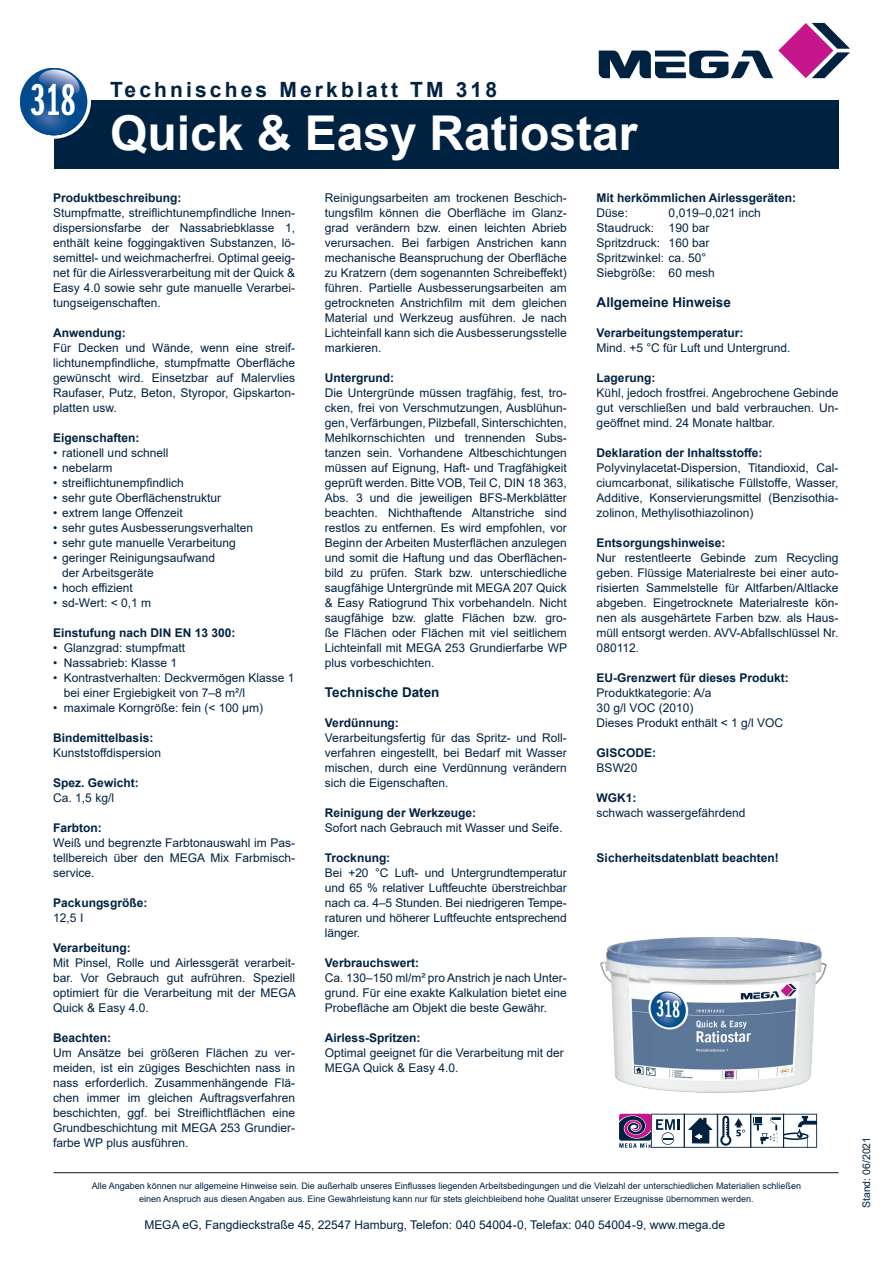
<style>
.page{position:relative;width:893px;height:1263px;background:#fff}
.page>*{position:absolute;margin:0;border:0;box-sizing:border-box;transform-origin:0 0}
.t1{font:700 48px "Arial";color:#fff}
.t2{font:46.2px "ITC Franklin Gothic Std Dm X Cp";color:#fff}
.t3{font:700 21px "Arial";letter-spacing:.15em;color:#002241}
.t4{font:700 13.5px "Arial";color:#002241}
.t5{font:12px/15px "Arial";color:#002241;text-align:justify}
.t6{font:700 12px "Arial";color:#002241}
.t7{font:10.5px "Arial";color:#002241}
.t8{font:9px/13.5px "Arial";color:#002241;text-align:center}
</style>
<div class="page">
<div style="left:54px;top:101px;width:784px;height:68px;background:#002241"></div>
<div style="left:16px;top:64px;width:75px;height:75px;background:#fff;border-radius:50%"></div>
<svg style="left:20px;top:68px;width:67px;height:67px"></svg>
<svg style="left:599px;top:23px;width:251px;height:55px"></svg>
<hr style="left:54px;top:1172px;width:784px;height:1px;background:#231f20">
<svg style="left:619px;top:1114px;width:198px;height:34px"></svg>
<img style="left:600px;top:937px;width:227px;height:156px">
<h2 class="t2" style="left:31px;top:75px;width:46px">318</h2>
<h3 class="t3" style="left:110px;top:74px;width:388px">Technisches Merkblatt TM 318</h3>
<h1 class="t1" style="left:110px;top:99px;width:529px">Quick &amp; Easy Ratiostar</h1>
<p class="t6" style="left:53px;top:189px;width:130px">Produktbeschreibung:</p>
<p class="t5" style="left:53px;top:205px;width:243px">Stumpfmatte, streiflichtunempfindliche Innen&shy;dispersionsfarbe der Nassabriebklasse 1, enthält keine foggingaktiven Substanzen, lö&shy;semittel- und weichmacherfrei. Optimal geeig&shy;net für die Airlessverarbeitung mit der Quick &amp; Easy 4.0 sowie sehr gute manuelle Verarbei&shy;tungseigenschaften.</p>
<p class="t6" style="left:53px;top:324px;width:74px">Anwendung:</p>
<p class="t5" style="left:53px;top:340px;width:243px">Für Decken und Wände, wenn eine streif&shy;lichtunempfindliche, stumpfmatte Oberfläche gewünscht wird. Einsetzbar auf Malervlies Raufaser, Putz, Beton, Styropor, Gipskarton&shy;platten usw.</p>
<p class="t6" style="left:53px;top:429px;width:88px">Eigenschaften:</p>
<p class="t5" style="left:53px;top:445px;width:117px">• rationell und schnell</p>
<p class="t5" style="left:53px;top:460px;width:61px">• nebelarm</p>
<p class="t5" style="left:53px;top:475px;width:132px">• streiflichtunempfindlich</p>
<p class="t5" style="left:53px;top:490px;width:169px">• sehr gute Oberflächenstruktur</p>
<p class="t5" style="left:53px;top:505px;width:131px">• extrem lange Offenzeit</p>
<p class="t5" style="left:53px;top:520px;width:201px">• sehr gutes Ausbesserungsverhalten</p>
<p class="t5" style="left:53px;top:535px;width:184px">• sehr gute manuelle Verarbeitung</p>
<p class="t5" style="left:62px;top:550px;width:154px;text-indent:-9px">• geringer Reinigungsaufwand der Arbeitsgeräte</p>
<p class="t5" style="left:53px;top:580px;width:81px">• hoch effizient</p>
<p class="t5" style="left:53px;top:595px;width:99px">• sd-Wert: &lt; 0,1 m</p>
<p class="t6" style="left:53px;top:624px;width:184px">Einstufung nach DIN EN 13 300:</p>
<p class="t5" style="left:53px;top:640px;width:133px">• Glanzgrad: stumpfmatt</p>
<p class="t5" style="left:53px;top:655px;width:125px">• Nassabrieb: Klasse 1</p>
<p class="t5" style="left:64px;top:670px;width:232px;text-indent:-10px">• Kontrastverhalten: Deckvermögen Klasse 1 bei einer Ergiebigkeit von 7–8 m²/l</p>
<p class="t5" style="left:53px;top:700px;width:211px">• maximale Korngröße: fein (&lt; 100 µm)</p>
<p class="t6" style="left:53px;top:729px;width:102px">Bindemittelbasis:</p>
<p class="t5" style="left:53px;top:745px;width:109px">Kunststoffdispersion</p>
<p class="t6" style="left:53px;top:774px;width:87px">Spez. Gewicht:</p>
<p class="t5" style="left:53px;top:790px;width:62px">Ca. 1,5 kg/l</p>
<p class="t6" style="left:53px;top:819px;width:50px">Farbton:</p>
<p class="t5" style="left:53px;top:835px;width:243px">Weiß und begrenzte Farbtonauswahl im Pas&shy;tellbereich über den MEGA Mix Farbmisch&shy;service.</p>
<p class="t6" style="left:53px;top:894px;width:96px">Packungsgröße:</p>
<p class="t5" style="left:53px;top:910px;width:32px">12,5 I</p>
<p class="t6" style="left:53px;top:939px;width:79px">Verarbeitung:</p>
<p class="t5" style="left:53px;top:955px;width:244px">Mit Pinsel, Rolle und Airlessgerät verarbeit&shy;bar. Vor Gebrauch gut aufrühren. Speziell optimiert für die Verarbeitung mit der MEGA Quick &amp; Easy 4.0.</p>
<p class="t6" style="left:53px;top:1029px;width:60px">Beachten:</p>
<p class="t5" style="left:53px;top:1045px;width:243px">Um Ansätze bei größeren Flächen zu ver&shy;meiden, ist ein zügiges Beschichten nass in nass erforderlich. Zusammenhängende Flä&shy;chen immer im gleichen Auftragsverfahren beschichten, ggf. bei Streiflichtflächen eine Grundbeschichtung mit MEGA 253 Grundier&shy;farbe WP plus ausführen.</p>
<p class="t5" style="left:325px;top:190px;width:243px">Reinigungsarbeiten am trockenen Beschich&shy;tungsfilm können die Oberfläche im Glanz&shy;grad verändern bzw. einen leichten Abrieb verursachen. Bei farbigen Anstrichen kann mechanische Beanspruchung der Oberfläche zu Kratzern (dem sogenannten Schreibeffekt) führen. Partielle Ausbesserungsarbeiten am getrockneten Anstrichfilm mit dem gleichen Material und Werkzeug ausführen. Je nach Lichteinfall kann sich die Ausbesserungsstelle markieren.</p>
<p class="t6" style="left:325px;top:369px;width:71px">Untergrund:</p>
<p class="t5" style="left:325px;top:385px;width:244px">Die Untergründe müssen tragfähig, fest, tro&shy;cken, frei von Verschmutzungen, Ausblühun&shy;gen, Verfärbungen, Pilzbefall, Sinterschichten, Mehlkornschichten und trennenden Subs&shy;tanzen sein. Vorhandene Altbeschichtungen müssen auf Eignung, Haft- und Tragfähigkeit geprüft werden. Bitte VOB, Teil C, DIN 18 363, Abs. 3 und die jeweiligen BFS-Merkblätter beachten. Nichthaftende Altanstriche sind restlos zu entfernen. Es wird empfohlen, vor Beginn der Arbeiten Musterflächen anzulegen und somit die Haftung und das Oberflächen&shy;bild zu prüfen. Stark bzw. unterschiedliche saugfähige Untergründe mit MEGA 207 Quick &amp; Easy Ratiogrund Thix vorbehandeln. Nicht saugfähige bzw. glatte Flächen bzw. gro&shy;ße Flächen oder Flächen mit viel seitlichem Lichteinfall mit MEGA 253 Grundierfarbe WP plus vorbeschichten.</p>
<p class="t4" style="left:325px;top:683px;width:116px">Technische Daten</p>
<p class="t6" style="left:325px;top:714px;width:76px">Verdünnung:</p>
<p class="t5" style="left:325px;top:730px;width:243px">Verarbeitungsfertig für das Spritz- und Roll&shy;verfahren eingestellt, bei Bedarf mit Wasser mischen, durch eine Verdünnung verändern sich die Eigenschaften.</p>
<p class="t6" style="left:325px;top:804px;width:153px">Reinigung der Werkzeuge:</p>
<p class="t5" style="left:325px;top:820px;width:239px">Sofort nach Gebrauch mit Wasser und Seife.</p>
<p class="t6" style="left:325px;top:849px;width:67px">Trocknung:</p>
<p class="t5" style="left:325px;top:865px;width:243px">Bei +20 °C Luft- und Untergrundtemperatur und 65 % relativer Luftfeuchte überstreichbar nach ca. 4–5 Stunden. Bei niedrigeren Tempe&shy;raturen und höherer Luftfeuchte entsprechend länger.</p>
<p class="t6" style="left:325px;top:954px;width:96px">Verbrauchswert:</p>
<p class="t5" style="left:325px;top:970px;width:243px">Ca. 130–150 ml/m² pro Anstrich je nach Unter&shy;grund. Für eine exakte Kalkulation bietet eine Probefläche am Objekt die beste Gewähr.</p>
<p class="t6" style="left:325px;top:1029px;width:97px">Airless-Spritzen:</p>
<p class="t5" style="left:325px;top:1045px;width:240px">Optimal geeignet für die Verarbeitung mit der<br>MEGA Quick &amp; Easy 4.0.</p>
<p class="t6" style="left:597px;top:189px;width:201px">Mit herkömmlichen Airlessgeräten:</p>
<p class="t5" style="left:597px;top:205px;width:33px">Düse:</p>
<p class="t5" style="left:597px;top:205px;width:166px;text-align:left;text-indent:72px">0,019–0,021 inch<br>Staudruck: 190 bar<br>Spritzdruck: 160 bar<br>Spritzwinkel: ca. 50°<br>Siebgröße: 60 mesh</p>
<p class="t4" style="left:597px;top:293px;width:136px">Allgemeine Hinweise</p>
<p class="t6" style="left:597px;top:324px;width:148px">Verarbeitungstemperatur:</p>
<p class="t5" style="left:597px;top:340px;width:195px">Mind. +5 °C für Luft und Untergrund.</p>
<p class="t6" style="left:597px;top:369px;width:60px">Lagerung:</p>
<p class="t5" style="left:597px;top:385px;width:243px">Kühl, jedoch frostfrei. Angebrochene Gebinde gut verschließen und bald verbrauchen. Un&shy;geöffnet mind. 24 Monate haltbar.</p>
<p class="t6" style="left:597px;top:444px;width:167px">Deklaration der Inhaltsstoffe:</p>
<p class="t5" style="left:597px;top:460px;width:243px">Polyvinylacetat-Dispersion, Titandioxid, Cal&shy;ciumcarbonat, silikatische Füllstoffe, Wasser, Additive, Konservierungsmittel (Benzisothia&shy;zolinon, Methylisothiazolinon)</p>
<p class="t6" style="left:597px;top:534px;width:130px">Entsorgungshinweise:</p>
<p class="t5" style="left:597px;top:550px;width:243px">Nur restentleerte Gebinde zum Recycling geben. Flüssige Materialreste bei einer auto&shy;risierten Sammelstelle für Altfarben/Altlacke abgeben. Eingetrocknete Materialreste kön&shy;nen als ausgehärtete Farben bzw. als Haus&shy;müll entsorgt werden. AVV-Abfallschlüssel Nr.<br>080112.</p>
<p class="t6" style="left:597px;top:669px;width:194px">EU-Grenzwert für dieses Produkt:</p>
<p class="t5" style="left:597px;top:685px;width:188px;text-align:left">Produktkategorie: A/a<br>30 g/l VOC (2010)<br>Dieses Produkt enthält &lt; 1 g/l VOC</p>
<p class="t6" style="left:597px;top:744px;width:61px">GISCODE:</p>
<p class="t5" style="left:597px;top:760px;width:42px">BSW20</p>
<p class="t6" style="left:597px;top:789px;width:41px">WGK1:</p>
<p class="t5" style="left:597px;top:805px;width:150px">schwach wassergefährdend</p>
<p class="t6" style="left:597px;top:849px;width:184px">Sicherheitsdatenblatt beachten!</p>
<p class="t8" style="left:92px;top:1179px;width:711px">Alle Angaben können nur allgemeine Hinweise sein. Die außerhalb unseres Einflusses liegenden Arbeitsbedingungen und die Vielzahl der unterschiedlichen Materialien schließen einen Anspruch aus diesen Angaben aus. Eine Gewährleistung kann nur für stets gleichbleibend hohe Qualität unserer Erzeugnisse übernommen werden.</p>
<p class="t5" style="left:144px;top:1217px;width:582px">MEGA eG, Fangdieckstraße 45, 22547 Hamburg, Telefon: 040 54004-0, Telefax: 040 54004-9, www.mega.de</p>
<p class="t7" style="left:859px;top:1208px;width:73px;rotate:-90deg">Stand: 06/2021</p>
</div>
